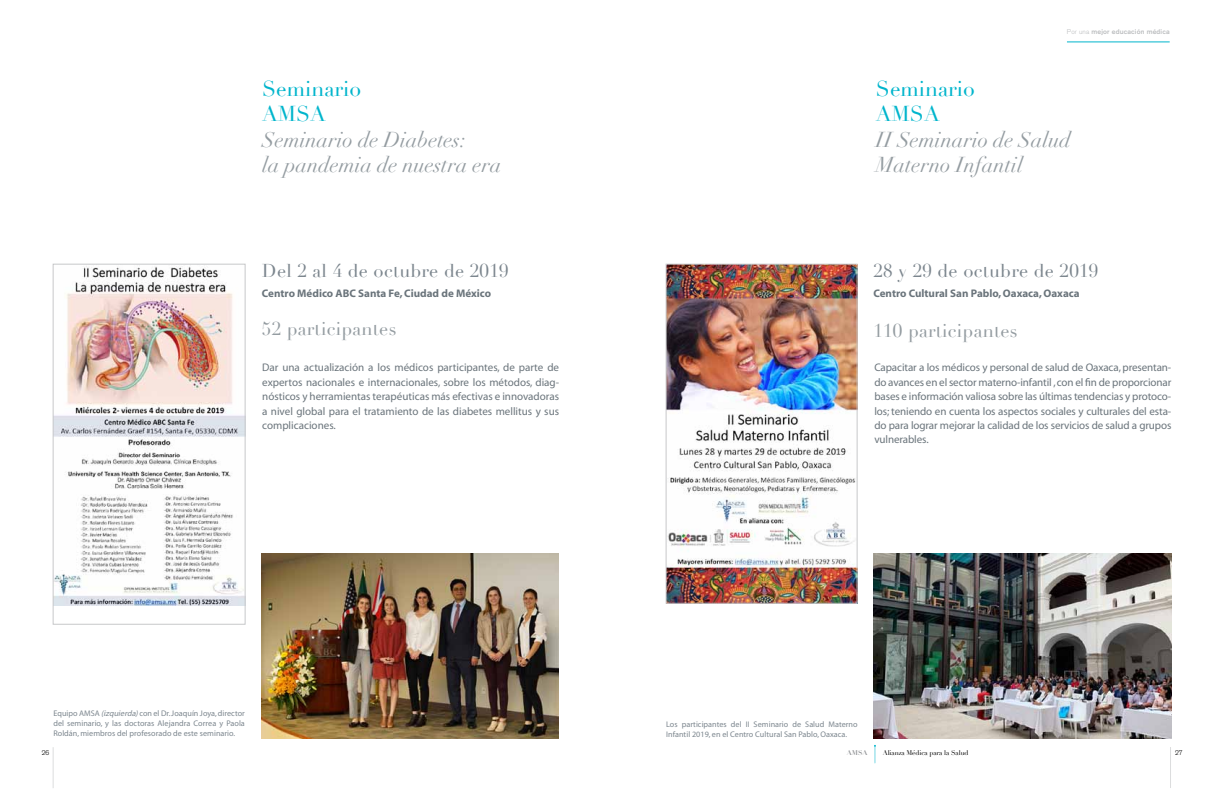
<style>
.page{position:relative;width:1224px;height:792px;background:#fff}
.page>*{position:absolute;margin:0;border:0;box-sizing:border-box;transform-origin:0 0}
.t1{font:italic 21.1px/25.3px "Didot";color:#949ca1}
.t2{font:21.1px/25.3px "Didot";color:#00b5cc}
.t3{font:18.2px "Didot";letter-spacing:.015em;color:#7c868e}
.t4{font:18.2px "Didot";letter-spacing:.015em;color:#949ca1}
.t5{font:11px/14.4px "Myriad";letter-spacing:-.005em;color:#6a747b;text-align:justify}
.t6{font:700 11px "Myriad";color:#6a747b}
.t7{font:8.2px/10.1px "Myriad";letter-spacing:.005em;color:#7c868e;text-align:justify}
.t8{font:700 6.7px "Akzidenz Grotesk";letter-spacing:.025em;color:#bcbec0}
.t9{font:6.7px "Didot";letter-spacing:-.01em;color:#000}
.t10{font:700 6.7px "Didot";color:#939598}
.t11{font:300 6.7px "Akzidenz Grotesk";color:#000}
.s1{font-weight:300}
.s2{font-style:italic}
</style>
<div class="page">
<hr style="left:1170px;top:747px;width:1px;height:41px;background:#dcddde">
<hr style="left:53px;top:747px;width:1px;height:41px;background:#dcddde">
<hr style="left:1067px;top:41px;width:103px;height:1px;background:#00b5cc">
<svg style="left:874px;top:745px;width:2px;height:19px"></svg>
<img style="left:55px;top:266px;width:189px;height:339px">
<div style="left:53px;top:264px;width:193px;height:361px;border:1px solid #c7c8ca"></div>
<img style="left:668px;top:266px;width:188px;height:336px">
<div style="left:666px;top:264px;width:192px;height:340px;border:1px solid #c7c8ca"></div>
<img style="left:262px;top:553px;width:296px;height:185px">
<img style="left:873px;top:553px;width:298px;height:185px">
<h1 class="t2" style="left:262px;top:76px;width:100px">Seminario<br>AMSA</h1>
<h1 class="t1" style="left:262px;top:127px;width:241px">Seminario de Diabetes:<br>la pandemia de nuestra era</h1>
<h2 class="t3" style="left:262px;top:259px;width:248px">Del 2 al 4 de octubre de 2019</h2>
<p class="t6" style="left:262px;top:287px;width:231px">Centro Médico ABC Santa Fe, Ciudad de México</p>
<h2 class="t4" style="left:262px;top:318px;width:136px">52 participantes</h2>
<p class="t5" style="left:262px;top:361px;width:298px">Dar una actualización a los médicos participantes, de parte de expertos nacionales e internacionales, sobre los métodos, diag&shy;nósticos y herramientas terapéuticas más efectivas e innovadoras a nivel global para el tratamiento de las diabetes mellitus y sus complicaciones.</p>
<p class="t8" style="left:1067px;top:28px;width:104px"><span class="s1">Por una</span> mejor educación médica</p>
<h1 class="t2" style="left:876px;top:76px;width:100px">Seminario<br>AMSA</h1>
<h1 class="t1" style="left:876px;top:127px;width:196px">II Seminario de Salud<br>Materno Infantil</h1>
<h2 class="t3" style="left:873px;top:259px;width:226px">28 y 29 de octubre de 2019</h2>
<p class="t6" style="left:873px;top:287px;width:208px">Centro Cultural San Pablo, Oaxaca, Oaxaca</p>
<h2 class="t4" style="left:873px;top:320px;width:146px">110 participantes</h2>
<p class="t5" style="left:874px;top:361px;width:299px">Capacitar a los médicos y personal de salud de Oaxaca, presentan&shy;do avances en el sector materno-infantil , con el fin de proporcionar bases e información valiosa sobre las últimas tendencias y protoco&shy;los; teniendo en cuenta los aspectos sociales y culturales del esta&shy;do para lograr mejorar la calidad de los servicios de salud a grupos vulnerables.</p>
<p class="t7" style="left:53px;top:708px;width:193px">Equipo AMSA <span class="s2">(izquierda)</span>con el Dr. Joaquín Joya, director del seminario, y las doctoras Alejandra Correa y Paola Roldán, miembros del profesorado de este seminario.</p>
<p class="t7" style="left:666px;top:719px;width:193px">Los participantes del II Seminario de Salud Materno<br>Infantil 2019, en el Centro Cultural San Pablo, Oaxaca.</p>
<p class="t11" style="left:42px;top:749px;width:9px">26</p>
<p class="t10" style="left:847px;top:749px;width:22px">AMSA</p>
<p class="t9" style="left:883px;top:749px;width:87px">Alianza Médica para la Salud</p>
<p class="t11" style="left:1175px;top:749px;width:9px">27</p>
</div>
